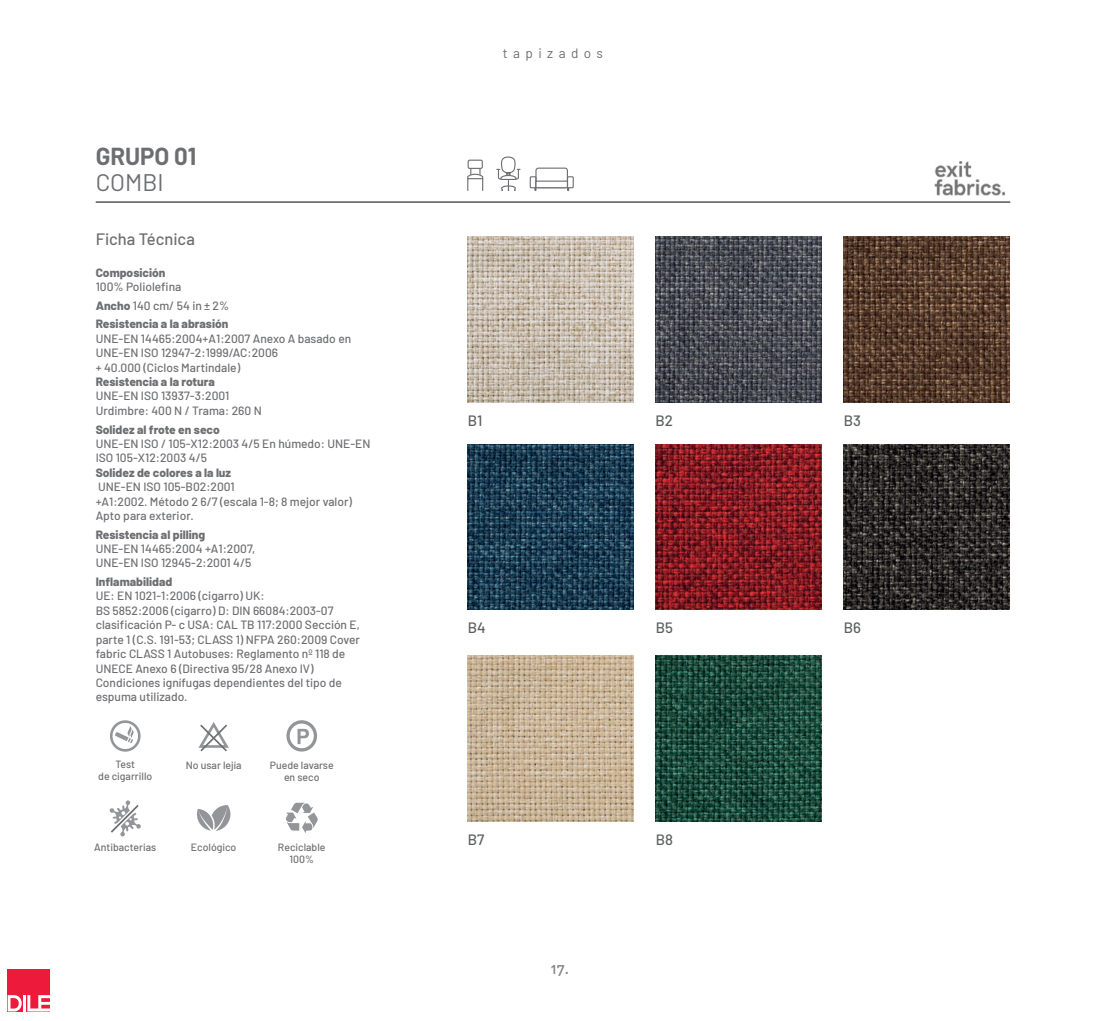
<style>
.page{position:relative;width:1106px;height:1021px;background:#fff}
.page>*{position:absolute;margin:0;border:0;box-sizing:border-box;transform-origin:0 0}
.t1{font:700 24px "Barlow";color:#6d6e71}
.t2{font:24px "Barlow";color:#6d6e71}
.t3{font:500 16.5px "Barlow";color:#6d6e71}
.t4{font:500 15px "Barlow";color:#5d6061}
.t5{font:15px "DIN Medium Alternate";color:#808285}
.t6{font:13.5px "Barlow";letter-spacing:.4em;color:#6d6e71}
.t7{font:500 12px/14.4px "Barlow";color:#6d6e71}
.t8{font:800 12px "Barlow";color:#6d6e71}
.t9{font:500 10.5px/12px "Barlow";color:#6d6e71;text-align:center}
.s1{font-weight:800}
</style>
<div class="page">
<img style="left:467px;top:655px;width:166px;height:166px">
<img style="left:656px;top:655px;width:165px;height:166px">
<img style="left:467px;top:444px;width:166px;height:166px">
<img style="left:656px;top:444px;width:165px;height:166px">
<img style="left:844px;top:444px;width:165px;height:166px">
<img style="left:467px;top:236px;width:166px;height:166px">
<img style="left:655px;top:236px;width:166px;height:166px">
<img style="left:844px;top:236px;width:165px;height:166px">
<svg style="left:286px;top:720px;width:31px;height:31px"></svg>
<svg style="left:110px;top:720px;width:31px;height:31px"></svg>
<svg style="left:198px;top:722px;width:31px;height:29px"></svg>
<hr style="left:96px;top:202px;width:914px;height:1px;background:#000">
<svg style="left:497px;top:156px;width:23px;height:35px"></svg>
<div style="left:535px;top:167px;width:33px;height:21px;border:1px solid #6d6e71;border-radius:3px"></div>
<div style="left:567px;top:176px;width:7px;height:12px;border:1px solid #6d6e71"></div>
<div style="left:529px;top:176px;width:7px;height:12px;border:1px solid #6d6e71"></div>
<div style="left:535px;top:180px;width:33px;height:8px;background:#fff;border:1px solid #6d6e71"></div>
<svg style="left:467px;top:169px;width:17px;height:21px"></svg>
<div style="left:467px;top:160px;width:16px;height:9px;border:1px solid #6d6e71"></div>
<img style="left:934px;top:161px;width:71px;height:35px">
<svg style="left:110px;top:800px;width:31px;height:36px"></svg>
<svg style="left:197px;top:805px;width:33px;height:25px"></svg>
<svg style="left:286px;top:802px;width:32px;height:31px"></svg>
<div style="left:7px;top:968px;width:43px;height:43px;background:#ed1a3b"></div>
<svg style="left:8px;top:995px;width:42px;height:16px"></svg>
<h1 class="t1" style="left:96px;top:139px;width:102px">GRUPO 01</h1>
<h1 class="t2" style="left:96px;top:165px;width:69px">COMBI</h1>
<h2 class="t3" style="left:96px;top:227px;width:101px">Ficha Técnica</h2>
<p class="t8" style="left:96px;top:263px;width:71px">Composición</p>
<p class="t7" style="left:96px;top:276px;width:135px;line-height:18.6px">100% Poliolefina<br><span class="s1">Ancho</span> 140 cm/ 54 in ± 2%<br><span class="s1">Resistencia a la abrasión</span></p>
<p class="t7" style="left:96px;top:330px;width:257px">UNE-EN 14465:2004+A1:2007 Anexo A basado en<br>UNE-EN ISO 12947-2:1999/AC:2006<br>+ 40.000 (Ciclos Martindale)</p>
<p class="t8" style="left:96px;top:373px;width:121px">Resistencia a la rotura</p>
<p class="t7" style="left:96px;top:388px;width:168px">UNE-EN ISO 13937-3:2001<br>Urdimbre: 400 N / Trama: 260 N</p>
<p class="t8" style="left:96px;top:420px;width:125px">Solidez al frote en seco</p>
<p class="t7" style="left:96px;top:435px;width:276px">UNE-EN ISO / 105-X12:2003 4/5 En húmedo: UNE-EN<br>ISO 105-X12:2003 4/5</p>
<p class="t8" style="left:96px;top:463px;width:137px">Solidez de colores a la luz</p>
<p class="t7" style="left:96px;top:478px;width:258px">UNE-EN ISO 105-B02:2001<br>+A1:2002. Método 2 6/7 (escala 1-8; 8 mejor valor)<br>Apto para exterior.</p>
<p class="t8" style="left:96px;top:525px;width:111px">Resistencia al pilling</p>
<p class="t7" style="left:96px;top:540px;width:161px">UNE-EN 14465:2004 +A1:2007,<br>UNE-EN ISO 12945-2:2001 4/5</p>
<p class="t8" style="left:96px;top:573px;width:78px">Inflamabilidad</p>
<p class="t7" style="left:96px;top:588px;width:266px">UE: EN 1021-1:2006 (cigarro) UK:<br>BS 5852:2006 (cigarro) D: DIN 66084:2003-07 clasificación P- c USA: CAL TB 117:2000 Sección E, parte 1 (C.S. 191-53; CLASS 1) NFPA 260:2009 Cover fabric CLASS 1 Autobuses: Reglamento nº 118 de UNECE Anexo 6 (Directiva 95/28 Anexo IV)<br>Condiciones ignífugas dependientes del tipo de espuma utilizado.</p>
<p class="t9" style="left:98px;top:757px;width:56px">Test<br>de cigarrillo</p>
<p class="t9" style="left:186px;top:758px;width:57px">No usar lejía</p>
<p class="t9" style="left:270px;top:758px;width:65px">Puede lavarse en seco</p>
<p class="t9" style="left:94px;top:840px;width:64px">Antibacterias</p>
<p class="t9" style="left:191px;top:840px;width:47px">Ecológico</p>
<p class="t9" style="left:278px;top:840px;width:49px">Reciclable<br>100%</p>
<p class="t6" style="left:503px;top:43px;width:102px">tapizados</p>
<p class="t4" style="left:655px;top:409px;width:19px">B2</p>
<p class="t4" style="left:467px;top:409px;width:16px">B1</p>
<p class="t4" style="left:844px;top:409px;width:19px">B3</p>
<p class="t4" style="left:467px;top:616px;width:19px">B4</p>
<p class="t4" style="left:656px;top:616px;width:19px">B5</p>
<p class="t4" style="left:844px;top:616px;width:19px">B6</p>
<p class="t4" style="left:467px;top:828px;width:18px">B7</p>
<p class="t5" style="left:550px;top:958px;width:20px">17.</p>
<p class="t4" style="left:656px;top:828px;width:19px">B8</p>
</div>
